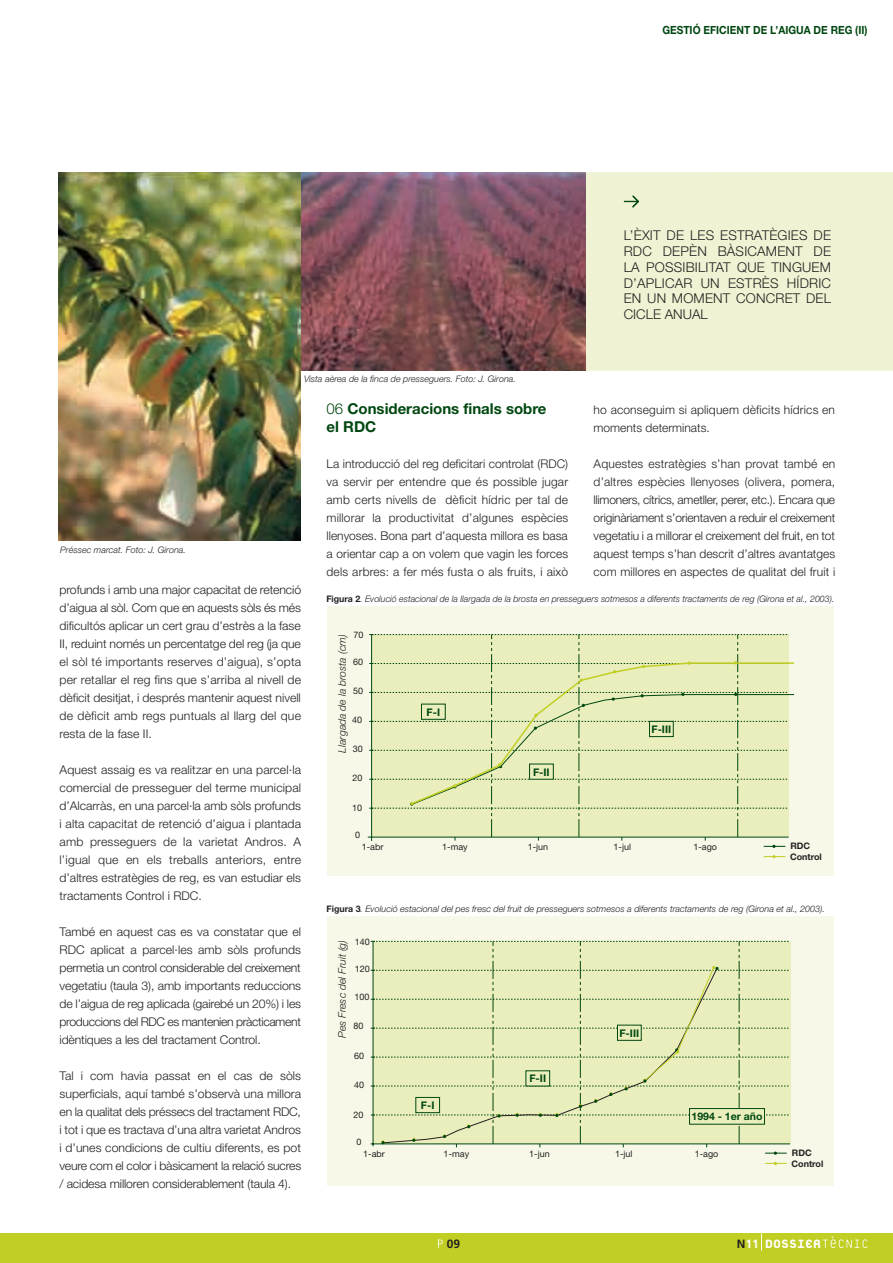
<style>
.page{position:relative;width:893px;height:1263px;background:#fff}
.page>*{position:absolute;margin:0;border:0;box-sizing:border-box;transform-origin:0 0}
.t1{font:800 18px "Platelet";color:#fff;scale:.96 1}
.t2{font:700 15px "Helvetica Neue";color:#004710}
.t3{font:300 13.5px/15.8px "Helvetica Neue";letter-spacing:.015em;color:#231f20;text-align:justify}
.t4{font:300 12px/18px "Helvetica Neue";color:#231f20;text-align:justify}
.t5{font:700 12px "Frutiger";color:#231f20}
.t6{font:700 11.25px "Helvetica Neue";color:#004710;scale:.91 1}
.t7{font:italic 300 10.5px "Helvetica Neue";color:#231f20}
.t8{font:700 10.5px "Helvetica Neue";color:#004710}
.t9{font:italic 300 9px "Helvetica Neue";color:#231f20}
.t10{font:9px "Helvetica Neue";color:#231f20}
.t11{font:700 9px "Helvetica Neue";color:#231f20}
.s1{font-weight:300}
.s2{font-weight:700;font-style:normal}
.s3{font-family:"Frutiger";font-weight:700;font-size:12px;color:#231f20}
.s4{font-family:"Frutiger";font-weight:700;font-size:12px}
</style>
<div class="page">
<div style="left:0;top:1233px;width:893px;height:30px;background:#c1ce23"></div>
<svg style="left:761px;top:1233px;width:1px;height:17px"></svg>
<svg style="left:823px;top:1236px;width:44px;height:12px"></svg>
<svg style="left:438px;top:1239px;width:5px;height:9px"></svg>
<div style="left:585px;top:172px;width:308px;height:199px;background:#f0f3d3"></div>
<svg style="left:624px;top:196px;width:15px;height:12px"></svg>
<div style="left:327px;top:606px;width:507px;height:270px;background:#f7f8e7"></div>
<hr style="left:368px;top:837px;width:421px;height:1px;background:#004710">
<svg style="left:764px;top:855px;width:21px;height:3px"></svg>
<svg style="left:369px;top:634px;width:426px;height:214px"></svg>
<div style="left:327px;top:916px;width:507px;height:269px;background:#f7f8e7"></div>
<svg style="left:765px;top:1162px;width:22px;height:3px"></svg>
<svg style="left:371px;top:941px;width:419px;height:214px"></svg>
<img style="left:301px;top:172px;width:284px;height:199px">
<img style="left:59px;top:172px;width:242px;height:368px">
<p class="t6" style="left:662px;top:23px;width:227px">GESTIÓ EFICIENT DE L’AIGUA DE REG (II)</p>
<p class="t9" style="left:60px;top:544px;width:127px">Préssec marcat. Foto: J. Girona.</p>
<p class="t9" style="left:304px;top:373px;width:214px">Vista aèrea de la finca de presseguers. Foto: J. Girona.</p>
<p class="t2" style="left:327px;top:399px;width:221px"><span class="s1">06</span> Consideracions finals sobre</p>
<p class="t2" style="left:327px;top:417px;width:51px">el RDC</p>
<p class="t4" style="left:327px;top:454px;width:243px">La introducció del reg deficitari controlat (RDC) va servir per entendre que és possible jugar amb certs nivells de dèficit hídric per tal de millorar la productivitat d’algunes espècies llenyoses. Bona part d’aquesta millora es basa a orientar cap a on volem que vagin les forces dels arbres: a fer més fusta o als fruits, i això</p>
<p class="t3" style="left:624px;top:227px;width:209px">L’ÈXIT DE LES ESTRATÈGIES DE RDC DEPÈN BÀSICAMENT DE LA POSSIBILITAT QUE TINGUEM D’APLICAR UN ESTRÈS HÍDRIC EN UN MOMENT CONCRET DEL CICLE ANUAL</p>
<p class="t4" style="left:594px;top:400px;width:243px">ho aconseguim si apliquem dèficits hídrics en moments determinats.</p>
<p class="t4" style="left:594px;top:454px;width:243px">Aquestes estratègies s’han provat també en d’altres espècies llenyoses (olivera, pomera, llimoners, cítrics, ametller, perer, etc.). Encara que originàriament s’orientaven a reduir el creixement vegetatiu i a millorar el creixement del fruit, en tot aquest temps s’han descrit d’altres avantatges com millores en aspectes de qualitat del fruit i</p>
<p class="t4" style="left:60px;top:580px;width:243px">profunds i amb una major capacitat de retenció d’aigua al sòl. Com que en aquests sòls és més dificultós aplicar un cert grau d’estrès a la fase II, reduint només un percentatge del reg (ja que el sòl té importants reserves d’aigua), s’opta per retallar el reg fins que s’arriba al nivell de dèficit desitjat, i després mantenir aquest nivell de dèficit amb regs puntuals al llarg del que resta de la fase II.</p>
<p class="t4" style="left:60px;top:760px;width:243px">Aquest assaig es va realitzar en una parcel·la comercial de presseguer del terme municipal d’Alcarràs, en una parcel·la amb sòls profunds i alta capacitat de retenció d’aigua i plantada amb presseguers de la varietat Andros. A l’igual que en els treballs anteriors, entre d’altres estratègies de reg, es van estudiar els tractaments Control i RDC.</p>
<p class="t4" style="left:60px;top:922px;width:243px">També en aquest cas es va constatar que el RDC aplicat a parcel·les amb sòls profunds permetia un control considerable del creixement vegetatiu (taula 3), amb importants reduccions de l’aigua de reg aplicada (gairebé un 20%) i les produccions del RDC es mantenien pràcticament idèntiques a les del tractament Control.</p>
<p class="t4" style="left:60px;top:1066px;width:243px">Tal i com havia passat en el cas de sòls superficials, aquí també s’observà una millora en la qualitat dels préssecs del tractament RDC, i tot i que es tractava d’una altra varietat Andros i d’unes condicions de cultiu diferents, es pot veure com el color i bàsicament la relació sucres / acidesa milloren considerablement (taula 4).</p>
<p class="t9" style="left:326px;top:593px;width:510px"><span class="s2">Figura 2</span>. Evolució estacional de la llargada de la brosta en presseguers sotmesos a diferents tractaments de reg (Girona et al., 2003).</p>
<p class="t10" style="left:353px;top:629px;width:12px">70</p>
<p class="t7" style="left:336px;top:752px;width:121px;rotate:-90deg">Llargada de la brosta (cm)</p>
<p class="t10" style="left:353px;top:656px;width:12px">60</p>
<p class="t10" style="left:353px;top:685px;width:12px">50</p>
<p class="t10" style="left:352px;top:714px;width:12px">40</p>
<p class="t10" style="left:353px;top:744px;width:12px">30</p>
<p class="t10" style="left:353px;top:773px;width:12px">20</p>
<p class="t10" style="left:352px;top:803px;width:12px">10</p>
<p class="t10" style="left:355px;top:830px;width:7px">0</p>
<p class="t10" style="left:362px;top:842px;width:23px">1-abr</p>
<p class="t8" style="left:427px;top:705px;width:15px">F-I</p>
<p class="t8" style="left:533px;top:765px;width:18px">F-II</p>
<p class="t8" style="left:651px;top:723px;width:21px">F-III</p>
<p class="t10" style="left:442px;top:842px;width:27px">1-may</p>
<p class="t10" style="left:528px;top:842px;width:22px">1-jun</p>
<p class="t10" style="left:614px;top:842px;width:19px">1-jul</p>
<p class="t10" style="left:693px;top:842px;width:25px">1-ago</p>
<p class="t11" style="left:790px;top:840px;width:21px">RDC</p>
<p class="t11" style="left:790px;top:851px;width:33px">Control</p>
<p class="t9" style="left:327px;top:903px;width:500px"><span class="s2">Figura 3</span>. Evolució estacional del pes fresc del fruit de presseguers sotmesos a diferents tractaments de reg (Girona et al., 2003).</p>
<p class="t10" style="left:355px;top:936px;width:17px">140</p>
<p class="t7" style="left:336px;top:1038px;width:101px;rotate:-90deg">Pes Fresc del Fruit (g)</p>
<p class="t10" style="left:355px;top:963px;width:17px">120</p>
<p class="t10" style="left:354px;top:992px;width:17px">100</p>
<p class="t10" style="left:354px;top:1021px;width:12px">80</p>
<p class="t10" style="left:354px;top:1051px;width:12px">60</p>
<p class="t10" style="left:354px;top:1079px;width:12px">40</p>
<p class="t10" style="left:354px;top:1109px;width:12px">20</p>
<p class="t10" style="left:357px;top:1136px;width:7px">0</p>
<p class="t10" style="left:363px;top:1148px;width:23px">1-abr</p>
<p class="t8" style="left:619px;top:1026px;width:21px">F-III</p>
<p class="t8" style="left:421px;top:1099px;width:15px">F-I</p>
<p class="t8" style="left:529px;top:1072px;width:18px">F-II</p>
<p class="t8" style="left:691px;top:1110px;width:73px">1994 - 1er año</p>
<p class="t10" style="left:444px;top:1148px;width:27px">1-may</p>
<p class="t10" style="left:529px;top:1148px;width:22px">1-jun</p>
<p class="t10" style="left:615px;top:1148px;width:19px">1-jul</p>
<p class="t10" style="left:695px;top:1148px;width:25px">1-ago</p>
<p class="t11" style="left:792px;top:1147px;width:21px">RDC</p>
<p class="t11" style="left:791px;top:1158px;width:33px">Control</p>
<p class="t5" style="left:447px;top:1236px;width:15px">09</p>
<h1 class="t1" style="left:737px;top:1235px;width:89px"><span class="s3">N</span><span class="s4">11</span> DOSSIER</h1>
</div>
